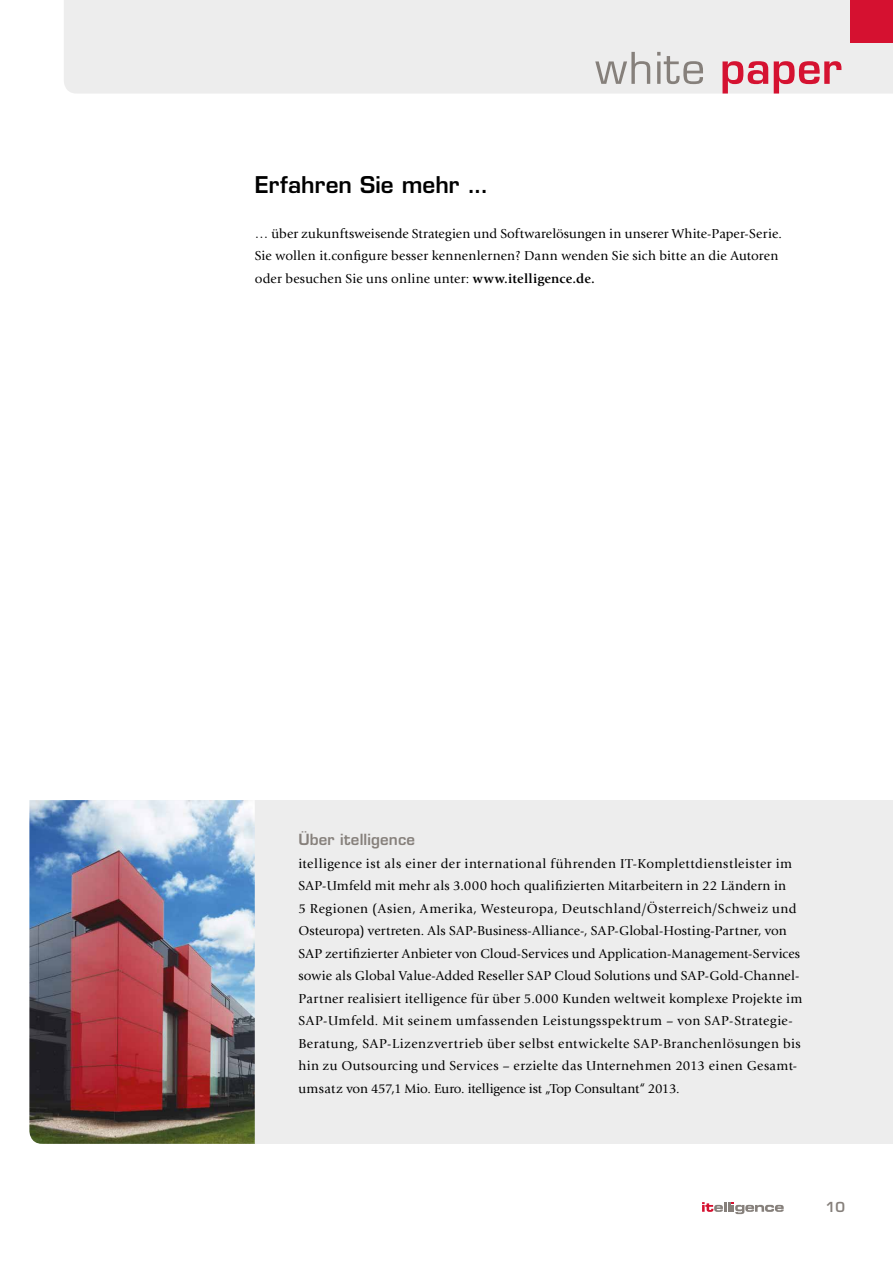
<style>
.page{position:relative;width:893px;height:1263px;background:#fff}
.page>*{position:absolute;margin:0;border:0;box-sizing:border-box;transform-origin:0 0}
.t1{font:600 22.5px "Eurostile LTCE";color:#000}
.t2{font:600 15px "Eurostile LTCE";letter-spacing:.01em;color:#86807b}
.t3{font:13.5px/22.5px "Giovanni LTCE";letter-spacing:.02em;color:#000}
.t4{font:600 13.5px "Eurostile LTCE";color:#86807b}
.s1{font-weight:700}
</style>
<div class="page">
<div style="left:64px;top:0;width:829px;height:94px;background:#ededed"></div>
<svg style="left:702px;top:1202px;width:82px;height:12px"></svg>
<div style="left:850px;top:0;width:43px;height:43px;background:#d51130"></div>
<svg style="left:595px;top:52px;width:55px;height:32px;background:#d0cfcd"></svg>
<svg style="left:657px;top:52px;width:46px;height:32px"></svg>
<svg style="left:722px;top:61px;width:46px;height:33px;background:#e28d9b"></svg>
<svg style="left:774px;top:61px;width:67px;height:33px;background:#e49aa5"></svg>
<div style="left:52px;top:800px;width:841px;height:344px;background:#ededed"></div>
<img style="left:29px;top:800px;width:226px;height:344px">
<h1 class="t1" style="left:255px;top:170px;width:235px">Erfahren Sie mehr ...</h1>
<p class="t3" style="left:255px;top:222px;width:529px">… über zukunftsweisende Strategien und Softwarelösungen in unserer White-Paper-Serie.<br>Sie wollen it.configure besser kennenlernen? Dann wenden Sie sich bitte an die Autoren oder besuchen Sie uns online unter: <span class="s1">www.itelligence.de.</span></p>
<p class="t2" style="left:298px;top:830px;width:118px">Über itelligence</p>
<p class="t3" style="left:298px;top:852px;width:506px">itelligence ist als einer der international führenden IT-Komplettdienstleister im SAP-Umfeld mit mehr als 3.000 hoch qualifizierten Mitarbeitern in 22 Ländern in<br>5 Regionen (Asien, Amerika, Westeuropa, Deutschland/Österreich/Schweiz und Osteuropa) vertreten. Als SAP-Business-Alliance-, SAP-Global-Hosting-Partner, von SAP zertifizierter Anbieter von Cloud-Services und Application-Management-Services sowie als Global Value-Added Reseller SAP Cloud Solutions und SAP-Gold-Channel-Partner realisiert itelligence für über 5.000 Kunden weltweit komplexe Projekte im SAP-Umfeld. Mit seinem umfassenden Leistungsspektrum – von SAP-Strategie-Beratung, SAP-Lizenzvertrieb über selbst entwickelte SAP-Branchenlösungen bis hin zu Outsourcing und Services – erzielte das Unternehmen 2013 einen Gesamt&shy;umsatz von 457,1 Mio. Euro. itelligence ist „Top Consultant“ 2013.</p>
<p class="t4" style="left:826px;top:1199px;width:21px">10</p>
</div>
